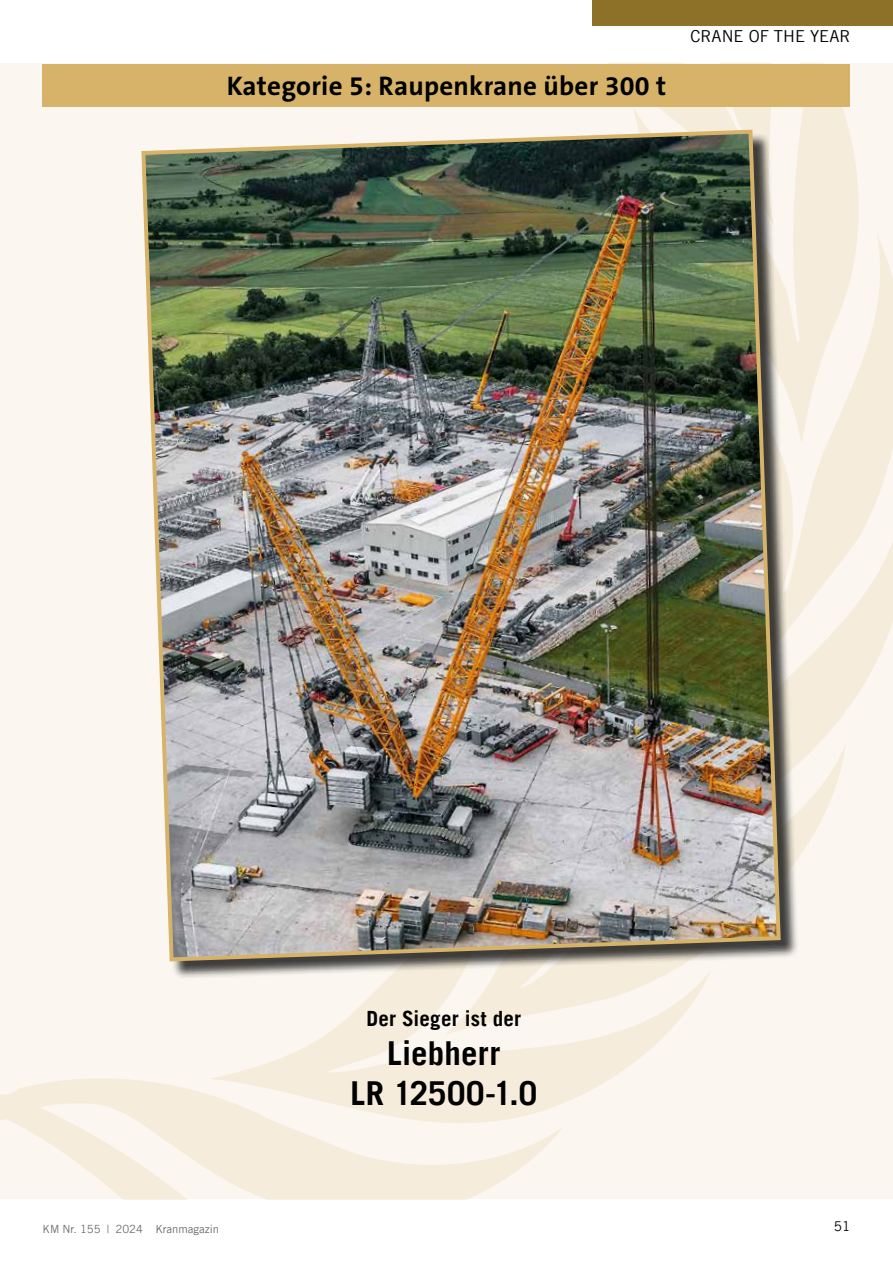
<style>
.page{position:relative;width:893px;height:1263px;background:#fff}
.page>*{position:absolute;margin:0;border:0;box-sizing:border-box;transform-origin:0 0}
.t1{font:700 33px/39.6px "Trade Gothic LT";letter-spacing:.005em;color:#000;text-align:center}
.t2{font:700 27px "The Sans B W7";letter-spacing:.01em;color:#000}
.t3{font:700 21px "Trade Gothic LT";letter-spacing:.01em;color:#000}
.t4{font:16.5px "Trade Gothic LT";color:#000}
.t5{font:13.5px "Trade Gothic LT";color:#000}
.t6{font:11.25px "Trade Gothic LT";color:#6e6e6e}
</style>
<div class="page">
<div style="left:592px;top:0;width:301px;height:26px;background:#8d7129"></div>
<div style="left:0;top:64px;width:893px;height:1135px;background:#fbf7f0"></div>
<svg style="left:813px;top:235px;width:80px;height:249px;fill:#f5ecdb"></svg>
<svg style="left:781px;top:106px;width:95px;height:338px;fill:#f5ecdb"></svg>
<svg style="left:552px;top:106px;width:229px;height:22px"></svg>
<svg style="left:0;top:1078px;width:544px;height:121px;fill:#f5ecdb"></svg>
<svg style="left:212px;top:980px;width:494px;height:168px"></svg>
<svg style="left:799px;top:484px;width:94px;height:373px"></svg>
<div style="left:43px;top:64px;width:807px;height:42px;background:#d6b368"></div>
<div style="left:144px;top:132px;width:655px;height:848px;background:#000;opacity:.75"></div>
<img style="left:141px;top:128px;width:642px;height:835px">
<p class="t2" style="left:227px;top:69px;width:441px">Kategorie 5: Raupenkrane über 300 t</p>
<p class="t4" style="left:690px;top:26px;width:161px">CRANE OF THE YEAR</p>
<p class="t3" style="left:367px;top:1005px;width:156px">Der Sieger ist der</p>
<p class="t1" style="left:351px;top:1033px;width:188px">Liebherr<br>LR 12500-1.0</p>
<p class="t6" style="left:43px;top:1222px;width:178px">KM Nr. 155 | 2024 Kranmagazin</p>
<p class="t5" style="left:834px;top:1218px;width:18px">51</p>
</div>
